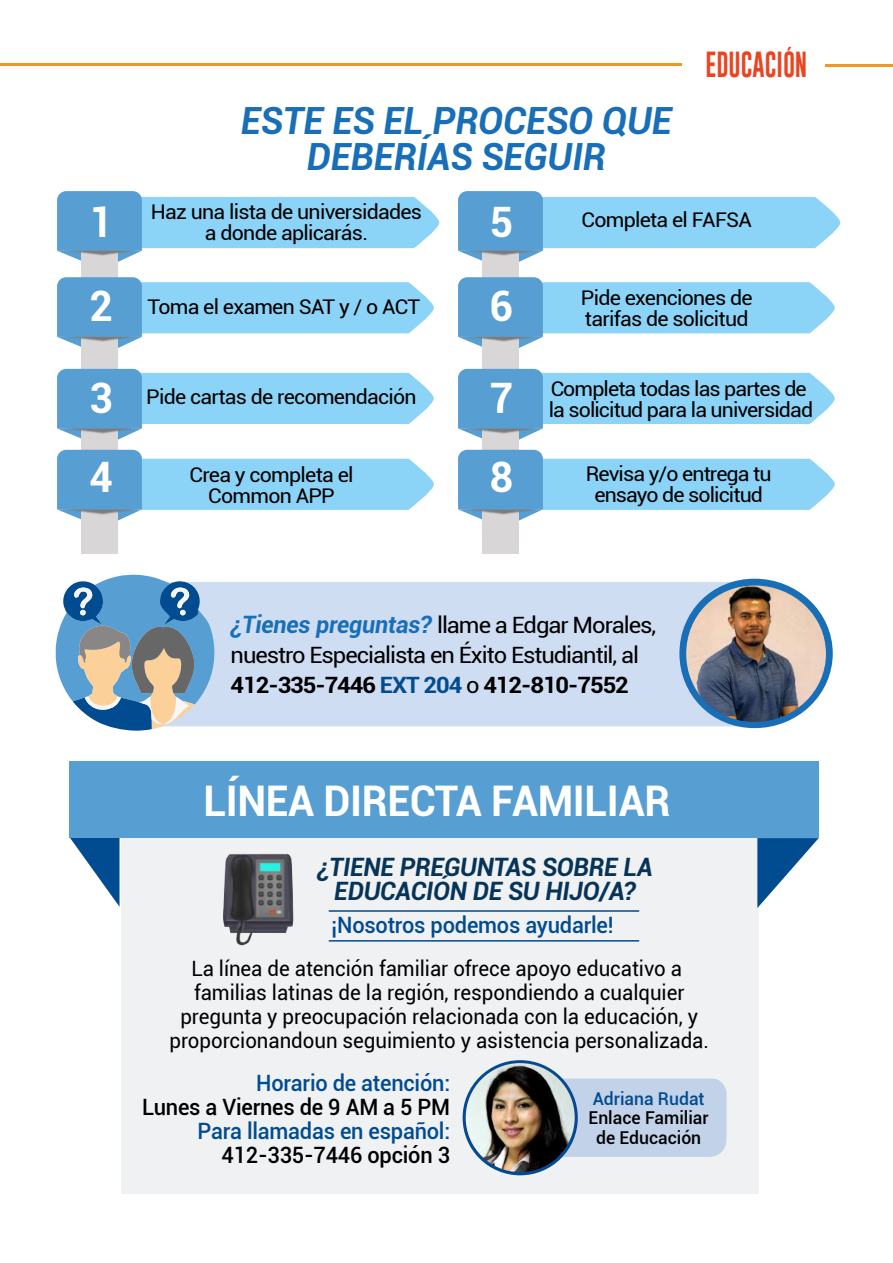
<style>
.page{position:relative;width:893px;height:1263px;background:#fff}
.page>*{position:absolute;margin:0;border:0;box-sizing:border-box;transform-origin:0 0}
.t1{font:700 42.3px "Roboto";letter-spacing:-.01em;color:#fff}
.t2{font:700 42px/84px "Roboto";color:#fff}
.t3{font:italic 700 37.5px/36px "Roboto";letter-spacing:-.005em;color:#186fb7;text-align:center}
.t4{font:30px "Gobold";color:#ea4523;scale:.79 1}
.t5{font:italic 700 25.35px/23.9px "Roboto";letter-spacing:-.01em;color:#063459;text-align:center}
.t6{font:22.5px/30px "Roboto";letter-spacing:-.045em;color:#000;scale:1.06 1}
.t7{font:500 22.5px "Roboto";letter-spacing:-.01em;color:#014b90}
.t8{font:500 22.5px "Roboto";letter-spacing:-.01em;color:#000}
.t9{font:21.15px/24px "Roboto";letter-spacing:-.005em;color:#000;text-align:center}
.t10{font:20.25px/21px "Roboto";letter-spacing:-.035em;color:#000;text-align:center;scale:1.06 1}
.t11{font:500 17.7px/19.6px "Roboto";color:#000;text-align:center}
.t12{font:500 17.7px "Roboto";color:#014b90}
.s1{font-weight:700;font-style:italic;font-size:24px;color:#186fb7}
.s2{font-weight:700}
.s3{font-weight:700;color:#014b90}
</style>
<div class="page">
<hr style="left:0;top:63px;width:682px;height:3px;background:#f39523">
<hr style="left:826px;top:64px;width:67px;height:2px;background:#f39523">
<div style="left:121px;top:832px;width:637px;height:361px;background:#eff1f2"></div>
<div style="left:563px;top:1078px;width:163px;height:79px;background:#c2d2e9"></div>
<svg style="left:757px;top:838px;width:62px;height:70px"></svg>
<svg style="left:69px;top:837px;width:51px;height:70px"></svg>
<div style="left:70px;top:761px;width:749px;height:77px;background:#579ed2"></div>
<hr style="left:329px;top:910px;width:310px;height:2px;background:#014b90">
<hr style="left:329px;top:940px;width:310px;height:1px;background:#014b90">
<svg style="left:463px;top:1060px;width:115px;height:115px"></svg>
<img style="left:466px;top:1063px;width:109px;height:109px;border-radius:54px">
<img style="left:223px;top:853px;width:71px;height:93px">
<div style="left:215px;top:582px;width:521px;height:144px;background:#cfddf3"></div>
<div style="left:679px;top:579px;width:154px;height:149px;background:#186fb7;border-radius:50%"></div>
<img style="left:686px;top:585px;width:140px;height:137px;border-radius:68px">
<svg style="left:55px;top:574px;width:160px;height:157px;background:#8aa7bc"></svg>
<svg style="left:57px;top:191px;width:348px;height:78px"></svg>
<img style="left:65px;top:355px;width:69px;height:14px">
<svg style="left:57px;top:277px;width:348px;height:78px"></svg>
<svg style="left:57px;top:369px;width:348px;height:159px"></svg>
<img style="left:405px;top:197px;width:114px;height:80px">
<svg style="left:458px;top:191px;width:382px;height:78px"></svg>
<img style="left:405px;top:282px;width:130px;height:91px">
<svg style="left:458px;top:277px;width:377px;height:78px"></svg>
<img style="left:405px;top:373px;width:29px;height:51px">
<img style="left:405px;top:458px;width:114px;height:96px">
<svg style="left:458px;top:369px;width:377px;height:159px"></svg>
<h2 class="t2" style="left:90px;top:179px;width:25px">1<br>2</h2>
<h2 class="t2" style="left:90px;top:356px;width:25px;line-height:79.1px">3<br>4</h2>
<h3 class="t4" style="left:705px;top:43px;width:131px">EDUCACIÓN</h3>
<h3 class="t3" style="left:241px;top:101px;width:433px">ESTE ES EL PROCESO QUE<br>DEBERÍAS SEGUIR</h3>
<p class="t10" style="left:151px;top:201px;width:257px">Haz una lista de universidades a donde aplicarás.</p>
<h2 class="t2" style="left:490px;top:179px;width:25px">5<br>6</h2>
<p class="t10" style="left:582px;top:209px;width:162px">Completa el FAFSA</p>
<p class="t10" style="left:581px;top:286px;width:164px;text-align:left">Pide exenciones de tarifas de solicitud</p>
<p class="t10" style="left:147px;top:296px;width:259px">Toma el examen SAT y / o ACT</p>
<p class="t10" style="left:146px;top:386px;width:257px">Pide cartas de recomendación</p>
<p class="t10" style="left:190px;top:464px;width:156px">Crea y completa el<br>Common APP</p>
<h2 class="t2" style="left:490px;top:356px;width:25px;line-height:79.1px">7<br>8</h2>
<p class="t10" style="left:549px;top:377px;width:251px;text-align:left">Completa todas las partes de la solicitud para la universidad</p>
<p class="t10" style="left:586px;top:462px;width:177px">Revisa y/o entrega tu ensayo de solicitud</p>
<p class="t6" style="left:231px;top:609px;width:403px"><span class="s1">¿Tienes preguntas?</span> llame a Edgar Morales, nuestro Especialista en Éxito Estudiantil, al<br><span class="s2">412-335-7446</span> <span class="s3">EXT 204</span> o <span class="s2">412-810-7552</span></p>
<h1 class="t1" style="left:203px;top:771px;width:468px">LÍNEA DIRECTA FAMILIAR</h1>
<p class="t5" style="left:317px;top:854px;width:337px">¿TIENE PREGUNTAS SOBRE LA<br>EDUCACIÓN DE SU HIJO/A?</p>
<p class="t7" style="left:332px;top:909px;width:283px">¡Nosotros podemos ayudarle!</p>
<p class="t9" style="left:169px;top:955px;width:541px">La línea de atención familiar ofrece apoyo educativo a familias latinas de la región, respondiendo a cualquier pregunta y preocupación relacionada con la educación, y proporcionandoun seguimiento y asistencia personalizada.</p>
<p class="t7" style="left:256px;top:1068px;width:195px">Horario de atención:</p>
<p class="t8" style="left:142px;top:1091px;width:310px">Lunes a Viernes de 9 AM a 5 PM</p>
<p class="t7" style="left:197px;top:1115px;width:254px">Para llamadas en español:</p>
<p class="t8" style="left:222px;top:1139px;width:230px">412-335-7446 opción 3</p>
<p class="t12" style="left:593px;top:1086px;width:113px">Adriana Rudat</p>
<p class="t11" style="left:589px;top:1107px;width:122px">Enlace Familiar de Educación</p>
</div>
